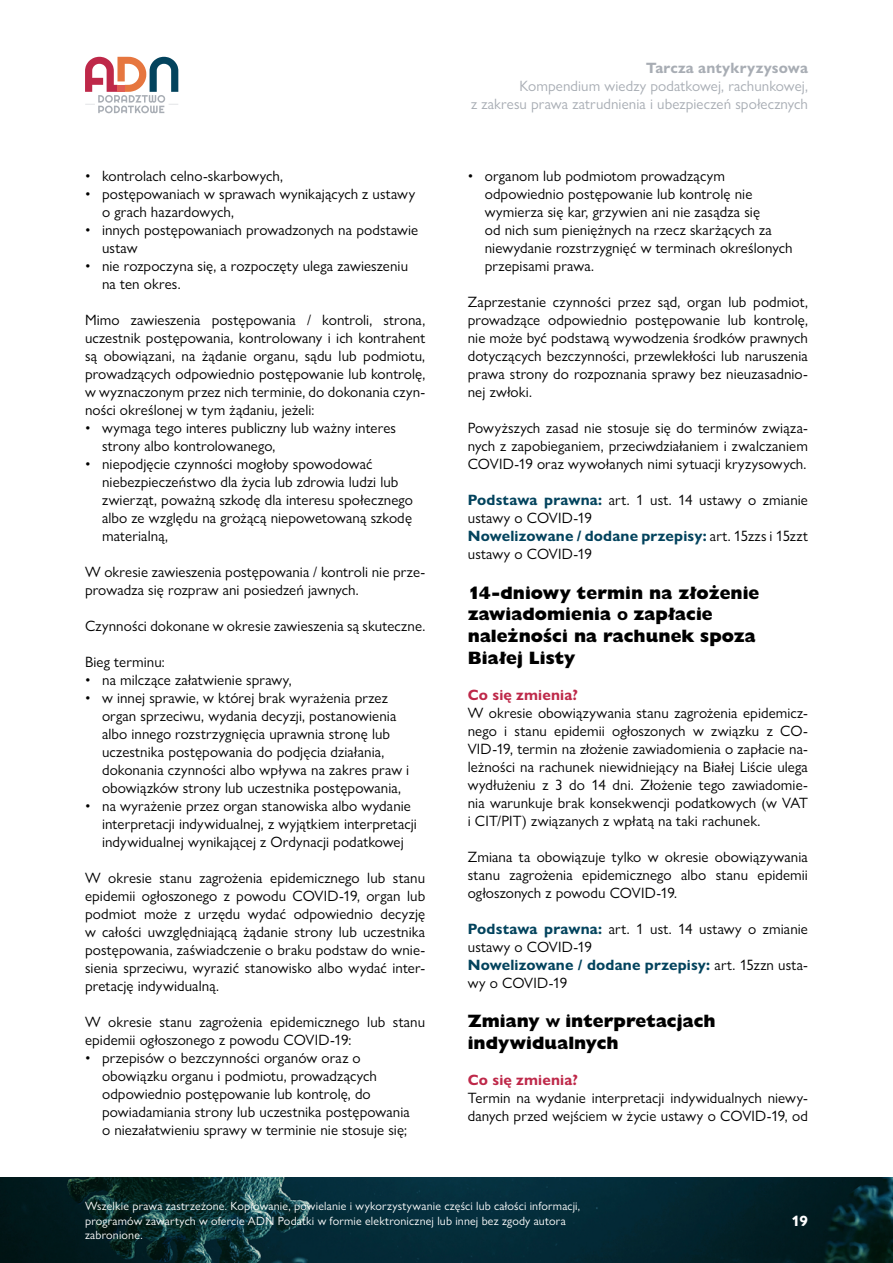
<style>
.page{position:relative;width:893px;height:1263px;background:#fff}
.page>*{position:absolute;margin:0;border:0;box-sizing:border-box;transform-origin:0 0}
.t1{font:800 18px/21.6px "Gill Sans Nova";color:#000}
.t2{font:15px/18px "Gill Sans Nova";letter-spacing:.005em;color:#000}
.t3{font:15px/18px "Gill Sans Nova";letter-spacing:.005em;color:#a8adb4;text-align:right}
.t4{font:700 15px "Gill Sans Nova";letter-spacing:.015em;color:#be2849}
.t5{font:700 15px "Gill Sans Nova";letter-spacing:.015em;color:#a8adb4}
.t6{font:700 15px "Gill Sans Nova";color:#fff}
.t7{font:12px/14.4px "Gill Sans Nova";letter-spacing:.015em;color:#fff}
.s1{font-weight:700;color:#03435d}
.s2{font-weight:700}
</style>
<div class="page">
<img style="left:0;top:1178px;width:893px;height:85px">
<svg style="left:85px;top:57px;width:93px;height:56px"></svg>
<p class="t2" style="left:85px;top:167px;width:200px">• kontrolach celno-skarbowych,</p>
<p class="t2" style="left:102px;top:185px;width:315px;text-indent:-17px">• postępowaniach w sprawach wynikających z ustawy o grach hazardowych,</p>
<p class="t2" style="left:102px;top:221px;width:318px;text-indent:-17px">• innych postępowaniach prowadzonych na podstawie ustaw</p>
<p class="t2" style="left:102px;top:257px;width:308px;text-indent:-17px">• nie rozpoczyna się, a rozpoczęty ulega zawieszeniu na ten okres.</p>
<p class="t2" style="left:85px;top:311px;width:342px;text-align:justify">Mimo zawieszenia postępowania / kontroli, strona, uczestnik postępowania, kontrolowany i ich kontrahent są obowiązani, na żądanie organu, sądu lub podmiotu, prowadzących odpowiednio postępowanie lub kontrolę, w wyznaczonym przez nich terminie, do dokonania czyn&shy;ności określonej w tym żądaniu, jeżeli:</p>
<p class="t2" style="left:102px;top:419px;width:296px;text-indent:-17px">• wymaga tego interes publiczny lub ważny interes strony albo kontrolowanego,</p>
<p class="t2" style="left:102px;top:455px;width:312px;text-indent:-17px">• niepodjęcie czynności mogłoby spowodować niebezpieczeństwo dla życia lub zdrowia ludzi lub zwierząt, poważną szkodę dla interesu społecznego albo ze względu na grożącą niepowetowaną szkodę materialną,</p>
<p class="t2" style="left:85px;top:563px;width:342px">W okresie zawieszenia postępowania / kontroli nie prze&shy;prowadza się rozpraw ani posiedzeń jawnych.</p>
<p class="t2" style="left:85px;top:617px;width:342px">Czynności dokonane w okresie zawieszenia są skuteczne.</p>
<p class="t2" style="left:85px;top:653px;width:81px">Bieg terminu:</p>
<p class="t2" style="left:85px;top:671px;width:208px">• na milczące załatwienie sprawy,</p>
<p class="t2" style="left:102px;top:689px;width:309px;text-indent:-17px">• w innej sprawie, w której brak wyrażenia przez organ sprzeciwu, wydania decyzji, postanowienia albo innego rozstrzygnięcia uprawnia stronę lub uczestnika postępowania do podjęcia działania, dokonania czynności albo wpływa na zakres praw i obowiązków strony lub uczestnika postępowania,</p>
<p class="t2" style="left:102px;top:797px;width:316px;text-indent:-17px">• na wyrażenie przez organ stanowiska albo wydanie interpretacji indywidualnej, z wyjątkiem interpretacji indywidualnej wynikającej z Ordynacji podatkowej</p>
<p class="t2" style="left:85px;top:869px;width:342px;text-align:justify">W okresie stanu zagrożenia epidemicznego lub stanu epidemii ogłoszonego z powodu COVID-19, organ lub podmiot może z urzędu wydać odpowiednio decyzję w całości uwzględniającą żądanie strony lub uczestnika postępowania, zaświadczenie o braku podstaw do wnie&shy;sienia sprzeciwu, wyrazić stanowisko albo wydać inter&shy;pretację indywidualną.</p>
<p class="t2" style="left:85px;top:1013px;width:342px">W okresie stanu zagrożenia epidemicznego lub stanu epidemii ogłoszonego z powodu COVID-19:</p>
<p class="t2" style="left:102px;top:1049px;width:309px;text-indent:-17px">• przepisów o bezczynności organów oraz o obowiązku organu i podmiotu, prowadzących odpowiednio postępowanie lub kontrolę, do powiadamiania strony lub uczestnika postępowania o niezałatwieniu sprawy w terminie nie stosuje się;</p>
<p class="t5" style="left:646px;top:58px;width:163px">Tarcza antykryzysowa</p>
<p class="t3" style="left:471px;top:76px;width:338px">Kompendium wiedzy podatkowej, rachunkowej,<br>z zakresu prawa zatrudnienia i ubezpieczeń społecznych</p>
<p class="t2" style="left:485px;top:167px;width:309px;text-indent:-17px">• organom lub podmiotom prowadzącym odpowiednio postępowanie lub kontrolę nie wymierza się kar, grzywien ani nie zasądza się<br>od nich sum pieniężnych na rzecz skarżących za niewydanie rozstrzygnięć w terminach określonych przepisami prawa.</p>
<p class="t2" style="left:468px;top:293px;width:342px;text-align:justify">Zaprzestanie czynności przez sąd, organ lub podmiot, prowadzące odpowiednio postępowanie lub kontrolę, nie może być podstawą wywodzenia środków prawnych dotyczących bezczynności, przewlekłości lub naruszenia prawa strony do rozpoznania sprawy bez nieuzasadnio&shy;nej zwłoki.</p>
<p class="t2" style="left:468px;top:419px;width:342px;text-align:justify">Powyższych zasad nie stosuje się do terminów związa&shy;nych z zapobieganiem, przeciwdziałaniem i zwalczaniem COVID-19 oraz wywołanych nimi sytuacji kryzysowych.</p>
<p class="t2" style="left:468px;top:491px;width:342px"><span class="s1">Podstawa prawna:</span> art. 1 ust. 14 ustawy o zmianie ustawy o COVID-19<br><span class="s1">Nowelizowane / dodane przepisy:</span> art. 15zzs i 15zzt ustawy o COVID-19</p>
<p class="t1" style="left:468px;top:582px;width:293px">14-dniowy termin na złożenie zawiadomienia <span class="s2">o</span> zapłacie należności na rachunek spoza<br>Białej Listy</p>
<p class="t4" style="left:468px;top:685px;width:112px">Co się zmienia?</p>
<p class="t2" style="left:468px;top:703px;width:342px;text-align:justify">W okresie obowiązywania stanu zagrożenia epidemicz&shy;nego i stanu epidemii ogłoszonych w związku z CO-VID-19, termin na złożenie zawiadomienia o zapłacie na&shy;leżności na rachunek niewidniejący na Białej Liście ulega wydłużeniu z 3 do 14 dni. Złożenie tego zawiadomie&shy;nia warunkuje brak konsekwencji podatkowych (w VAT i CIT/PIT) związanych z wpłatą na taki rachunek.</p>
<p class="t2" style="left:468px;top:847px;width:342px;text-align:justify">Zmiana ta obowiązuje tylko w okresie obowiązywania stanu zagrożenia epidemicznego albo stanu epidemii ogłoszonych z powodu COVID-19.</p>
<p class="t2" style="left:468px;top:919px;width:342px"><span class="s1">Podstawa prawna:</span> art. 1 ust. 14 ustawy o zmianie ustawy o COVID-19<br><span class="s1">Nowelizowane / dodane przepisy:</span> art. 15zzn usta&shy;wy o COVID-19</p>
<p class="t1" style="left:468px;top:1010px;width:249px">Zmiany <span class="s2">w</span> interpretacjach indywidualnych</p>
<p class="t4" style="left:468px;top:1070px;width:112px">Co się zmienia?</p>
<p class="t2" style="left:468px;top:1088px;width:342px">Termin na wydanie interpretacji indywidualnych niewy&shy;danych przed wejściem w życie ustawy o COVID-19, od</p>
<p class="t7" style="left:85px;top:1199px;width:497px">Wszelkie prawa zastrzeżone. Kopiowanie, powielanie i wykorzystywanie części lub całości informacji, programów zawartych w ofercie ADN Podatki w formie elektronicznej lub innej bez zgody autora zabronione.</p>
<p class="t6" style="left:791px;top:1211px;width:18px">19</p>
</div>
